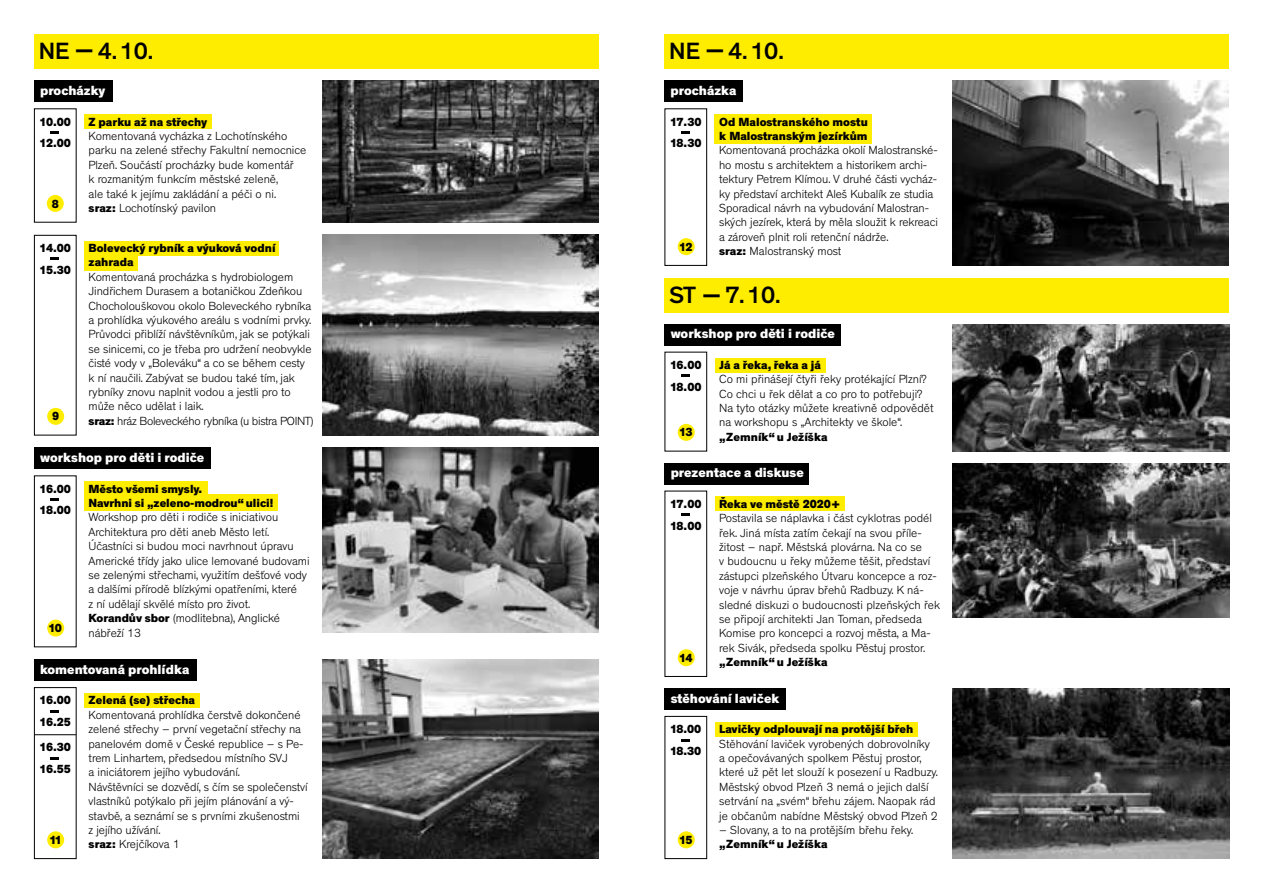
<style>
.page{position:relative;width:1263px;height:893px;background:#fff}
.page>*{position:absolute;margin:0;border:0;box-sizing:border-box;transform-origin:0 0}
.t1{font:500 24px "Theinhardt";color:#000}
.t2{font:800 13.5px "Theinhardt";color:#fff}
.t3{font:300 12px/14.4px "Theinhardt";letter-spacing:-.005em;color:#000}
.t4{font:800 12px/21.9px "Theinhardt";color:#000}
.s1{font-weight:800}
</style>
<div class="page">
<div style="left:47px;top:831px;width:17px;height:17px;background:#ffed00;border-radius:50%"></div>
<div style="left:84px;top:693px;width:116px;height:15px;background:#ffed00"></div>
<div style="left:34px;top:687px;width:43px;height:172px;border:1px solid #000"></div>
<div style="left:34px;top:34px;width:564px;height:34px;background:#ffed00"></div>
<div style="left:34px;top:81px;width:79px;height:21px;background:#000"></div>
<div style="left:84px;top:114px;width:128px;height:15px;background:#ffed00"></div>
<div style="left:34px;top:108px;width:43px;height:115px;border:1px solid #000"></div>
<div style="left:47px;top:195px;width:17px;height:17px;background:#ffed00;border-radius:50%"></div>
<div style="left:84px;top:241px;width:195px;height:15px;background:#ffed00"></div>
<div style="left:34px;top:235px;width:43px;height:200px;border:1px solid #000"></div>
<div style="left:47px;top:408px;width:17px;height:17px;background:#ffed00;border-radius:50%"></div>
<div style="left:84px;top:254px;width:54px;height:16px;background:#ffed00"></div>
<div style="left:34px;top:448px;width:176px;height:21px;background:#000"></div>
<div style="left:84px;top:481px;width:124px;height:15px;background:#ffed00"></div>
<div style="left:34px;top:475px;width:43px;height:172px;border:1px solid #000"></div>
<div style="left:47px;top:620px;width:17px;height:17px;background:#ffed00;border-radius:50%"></div>
<div style="left:84px;top:494px;width:193px;height:17px;background:#ffed00"></div>
<img style="left:322px;top:81px;width:276px;height:142px">
<img style="left:322px;top:235px;width:276px;height:200px">
<img style="left:322px;top:448px;width:276px;height:185px">
<img style="left:322px;top:660px;width:276px;height:199px">
<svg style="left:51px;top:131px;width:8px;height:3px"></svg>
<svg style="left:51px;top:258px;width:8px;height:2px"></svg>
<svg style="left:51px;top:498px;width:8px;height:3px"></svg>
<svg style="left:51px;top:710px;width:8px;height:2px"></svg>
<svg style="left:51px;top:757px;width:8px;height:2px"></svg>
<hr style="left:34px;top:734px;width:42px;height:1px;background:#000">
<div style="left:34px;top:660px;width:162px;height:21px;background:#000"></div>
<div style="left:664px;top:34px;width:565px;height:34px;background:#ffed00"></div>
<div style="left:678px;top:238px;width:17px;height:17px;background:#ffed00;border-radius:50%"></div>
<div style="left:664px;top:81px;width:79px;height:21px;background:#000"></div>
<div style="left:715px;top:114px;width:157px;height:15px;background:#ffed00"></div>
<div style="left:664px;top:108px;width:43px;height:158px;border:1px solid #000"></div>
<div style="left:715px;top:127px;width:157px;height:17px;background:#ffed00"></div>
<img style="left:952px;top:81px;width:277px;height:185px">
<svg style="left:682px;top:131px;width:8px;height:3px"></svg>
<div style="left:664px;top:279px;width:565px;height:34px;background:#ffed00"></div>
<div style="left:664px;top:324px;width:177px;height:21px;background:#000"></div>
<div style="left:715px;top:358px;width:110px;height:14px;background:#ffed00"></div>
<div style="left:664px;top:352px;width:43px;height:99px;border:1px solid #000"></div>
<div style="left:678px;top:424px;width:17px;height:17px;background:#ffed00;border-radius:50%"></div>
<img style="left:953px;top:324px;width:276px;height:127px">
<svg style="left:682px;top:375px;width:8px;height:2px"></svg>
<div style="left:664px;top:463px;width:145px;height:21px;background:#000"></div>
<div style="left:715px;top:496px;width:130px;height:15px;background:#ffed00"></div>
<div style="left:664px;top:491px;width:43px;height:186px;border:1px solid #000"></div>
<div style="left:678px;top:649px;width:17px;height:17px;background:#ffed00;border-radius:50%"></div>
<img style="left:953px;top:463px;width:276px;height:154px">
<svg style="left:682px;top:514px;width:8px;height:2px"></svg>
<div style="left:664px;top:688px;width:122px;height:22px;background:#000"></div>
<div style="left:715px;top:722px;width:202px;height:15px;background:#ffed00"></div>
<div style="left:664px;top:716px;width:43px;height:143px;border:1px solid #000"></div>
<div style="left:678px;top:831px;width:17px;height:17px;background:#ffed00;border-radius:50%"></div>
<svg style="left:682px;top:739px;width:8px;height:2px"></svg>
<img style="left:953px;top:688px;width:276px;height:171px">
<h1 class="t1" style="left:39px;top:37px;width:116px">NE 4.10.</h1>
<h1 class="t1" style="left:70px;top:54px;width:8px;rotate:-90deg">I</h1>
<p class="t2" style="left:40px;top:82px;width:67px">procházky</p>
<p class="t4" style="left:89px;top:111px;width:120px">Z parku až na střechy</p>
<p class="t3" style="left:89px;top:129px;width:219px">Komentovaná vycházka z Lochotínského parku na zelené střechy Fakultní nemocnice Plzeň. Součástí procházky bude komentář<br>k rozmanitým funkcím městské zeleně,<br>ale také k jejímu zakládání a péči o ni.<br><span class="s1">sraz:</span> Lochotínský pavilon</p>
<p class="t4" style="left:40px;top:111px;width:33px">10.00<br>12.00</p>
<p class="t4" style="left:52px;top:193px;width:9px">8</p>
<p class="t4" style="left:40px;top:237px;width:33px">14.00<br>15.30</p>
<p class="t4" style="left:89px;top:241px;width:188px;line-height:14.4px">Bolevecký rybník a výuková vodní zahrada</p>
<p class="t3" style="left:89px;top:270px;width:226px">Komentovaná procházka s hydrobiologem Jindřichem Durasem a botaničkou Zdeňkou Chocholouškovou okolo Boleveckého rybníka a prohlídka výukového areálu s vodními prvky.<br>Průvodci přiblíží návštěvníkům, jak se potýkali se sinicemi, co je třeba pro udržení neobvykle čisté vody v ‚Boleváku“ a co se během cesty k ní naučili. Zabývat se budou také tím, jak rybníky znovu naplnit vodou a jestli pro to může něco udělat i laik.<br><span class="s1">sraz:</span> hráz Boleveckého rybníka (u bistra POINT)</p>
<p class="t2" style="left:40px;top:449px;width:166px">workshop pro děti i rodiče</p>
<p class="t4" style="left:40px;top:478px;width:33px">16.00<br>18.00</p>
<p class="t4" style="left:52px;top:406px;width:9px">9</p>
<p class="t4" style="left:89px;top:482px;width:186px;line-height:14.4px">Město všemi smysly.<br>Navrhni si ‚zeleno-modrou“ ulici!</p>
<p class="t3" style="left:89px;top:510px;width:222px">Workshop pro děti i rodiče s iniciativou Architektura pro děti aneb Město letí.<br>Účastníci si budou moci navrhnout úpravu Americké třídy jako ulice lemované budovami se zelenými střechami, využitím dešťové vody a dalšími přírodě blízkými opatřeními, které<br>z ní udělají skvělé místo pro život.<br><span class="s1">Korandův sbor</span> (modlitebna), Anglické nábřeží 13</p>
<p class="t4" style="left:49px;top:618px;width:15px">10</p>
<p class="t2" style="left:40px;top:661px;width:151px">komentovaná prohlídka</p>
<p class="t4" style="left:40px;top:690px;width:33px">16.00<br>16.25</p>
<p class="t4" style="left:40px;top:737px;width:33px">16.30<br>16.55</p>
<p class="t4" style="left:49px;top:829px;width:14px">11</p>
<p class="t4" style="left:89px;top:690px;width:108px">Zelená (se) střecha</p>
<p class="t3" style="left:89px;top:708px;width:221px">Komentovaná prohlídka čerstvě dokončené zelené střechy – první vegetační střechy na panelovém domě v České republice – s Pe&shy;trem Linhartem, předsedou místního SVJ<br>a iniciátorem jejího vybudování.<br>Návštěvníci se dozvědí, s čím se společenství vlastníků potýkalo při jejím plánování a vý&shy;stavbě, a seznámí se s prvními zkušenostmi<br>z jejího užívání.<br><span class="s1">sraz:</span> Krejčíkova 1</p>
<h1 class="t1" style="left:669px;top:37px;width:116px">NE 4.10.</h1>
<h1 class="t1" style="left:701px;top:54px;width:8px;rotate:-90deg">I</h1>
<p class="t2" style="left:671px;top:82px;width:67px">procházka</p>
<p class="t4" style="left:670px;top:111px;width:33px">17.30<br>18.30</p>
<p class="t4" style="left:719px;top:115px;width:150px;line-height:14.4px">Od Malostranského mostu k Malostranským jezírkům</p>
<p class="t3" style="left:719px;top:143px;width:220px">Komentovaná procházka okolí Malostranské&shy;ho mostu s architektem a historikem archi&shy;tektury Petrem Klímou. V druhé části vycház&shy;ky představí architekt Aleš Kubalík ze studia Sporadical návrh na vybudování Malostran&shy;ských jezírek, která by měla sloužit k rekreaci a zároveň plnit roli retenční nádrže.<br><span class="s1">sraz:</span> Malostranský most</p>
<h1 class="t1" style="left:669px;top:281px;width:113px">ST 7.10.</h1>
<p class="t4" style="left:679px;top:236px;width:15px">12</p>
<h1 class="t1" style="left:697px;top:299px;width:8px;rotate:-90deg">I</h1>
<p class="t2" style="left:671px;top:325px;width:166px">workshop pro děti i rodiče</p>
<p class="t4" style="left:719px;top:354px;width:103px">Já a řeka, řeka a já</p>
<p class="t3" style="left:719px;top:372px;width:216px">Co mi přinášejí čtyři řeky protékající Plzní?<br>Co chci u řek dělat a co pro to potřebuji?<br>Na tyto otázky můžete kreativně odpovědět na workshopu s ‚Architekty ve škole“.</p>
<p class="t4" style="left:719px;top:426px;width:110px">‚Zemník“ u Ježíška</p>
<p class="t4" style="left:670px;top:354px;width:33px">16.00<br>18.00</p>
<p class="t4" style="left:679px;top:422px;width:15px">13</p>
<p class="t2" style="left:671px;top:464px;width:135px">prezentace a diskuse</p>
<p class="t4" style="left:719px;top:493px;width:123px">Řeka ve městě 2020+</p>
<p class="t3" style="left:719px;top:511px;width:222px">Postavila se náplavka i část cyklotras podél řek. Jiná místa zatím čekají na svou příle&shy;žitost – např. Městská plovárna. Na co se<br>v budoucnu u řeky můžeme těšit, představí zástupci plzeňského Útvaru koncepce a roz&shy;voje v návrhu úprav břehů Radbuzy. K ná&shy;sledné diskuzi o budoucnosti plzeňských řek se připojí architekti Jan Toman, předseda Komise pro koncepci a rozvoj města, a Ma&shy;rek Sivák, předseda spolku Pěstuj prostor.</p>
<p class="t4" style="left:719px;top:652px;width:110px">‚Zemník“ u Ježíška</p>
<p class="t4" style="left:670px;top:493px;width:33px">17.00<br>18.00</p>
<p class="t4" style="left:679px;top:647px;width:15px">14</p>
<p class="t2" style="left:671px;top:690px;width:110px">stěhování laviček</p>
<p class="t4" style="left:719px;top:718px;width:196px">Lavičky odplouvají na protější břeh</p>
<p class="t3" style="left:719px;top:736px;width:220px">Stěhování laviček vyrobených dobrovolníky a opečovávaných spolkem Pěstuj prostor, které už pět let slouží k posezení u Radbuzy.<br>Městský obvod Plzeň 3 nemá o jejich další setrvání na ‚svém“ břehu zájem. Naopak rád je občanům nabídne Městský obvod Plzeň 2</p>
<p class="t3" style="left:719px;top:823px;width:196px">– Slovany, a to na protějším břehu řeky.</p>
<p class="t4" style="left:719px;top:834px;width:110px">‚Zemník“ u Ježíška</p>
<p class="t4" style="left:670px;top:718px;width:33px">18.00<br>18.30</p>
<p class="t4" style="left:679px;top:829px;width:15px">15</p>
</div>
